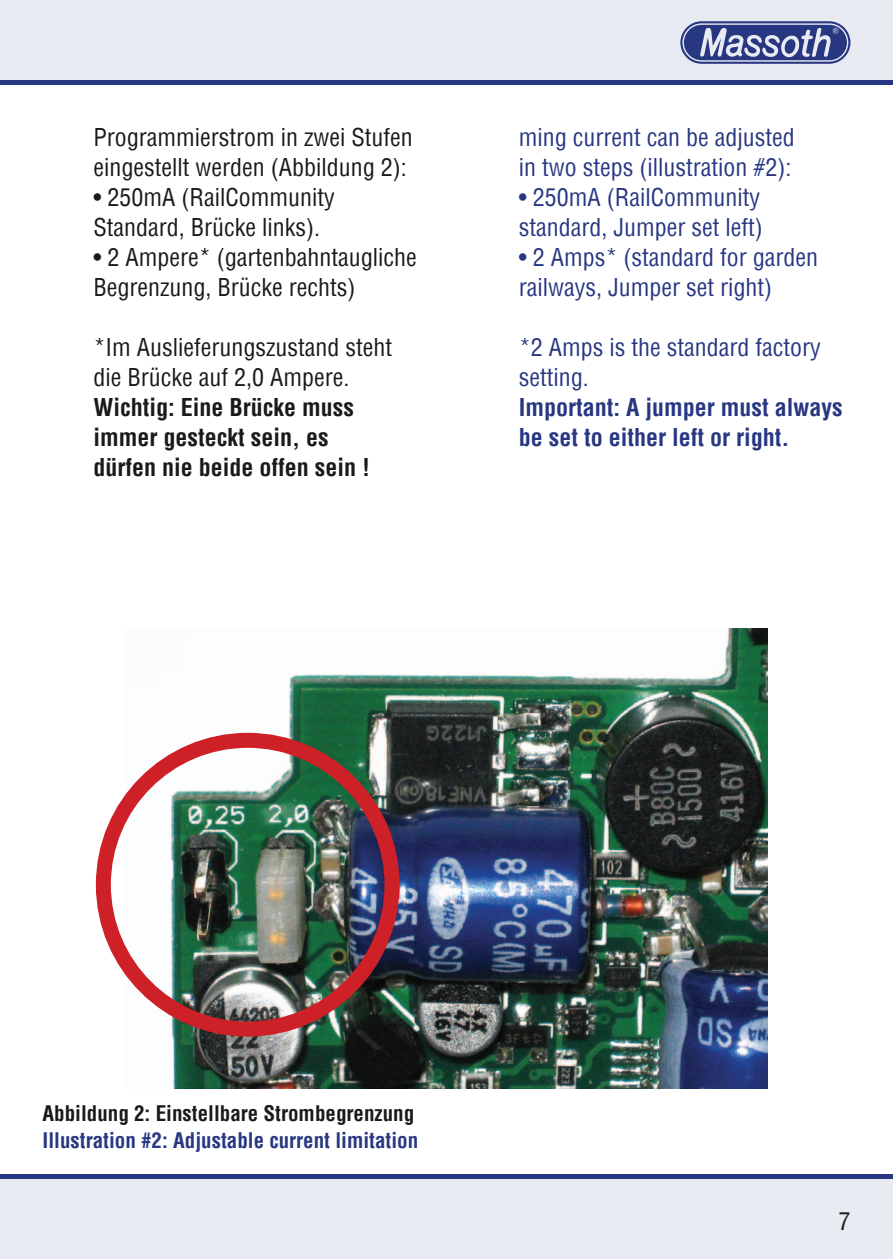
<style>
.page{position:relative;width:893px;height:1259px;background:#fff}
.page>*{position:absolute;margin:0;border:0;box-sizing:border-box;transform-origin:0 0}
.t1{font:condensed 24px/30px "Helvetica";color:#1a1a18}
.t2{font:condensed 24px/30px "Helvetica";color:#283782}
.t3{font:700 condensed 24px/30px "Helvetica";color:#1a1a18}
.t4{font:700 condensed 24px/30px "Helvetica";color:#283782}
.t5{font:700 condensed 21px "Helvetica";color:#283782}
.t6{font:700 condensed 21px "Helvetica";color:#1a1a18}
</style>
<div class="page">
<div style="left:0;top:1174px;width:893px;height:85px;background:#e9ebf2"></div>
<div style="left:0;top:0;width:893px;height:85px;background:#e9ebf2"></div>
<svg style="left:680px;top:21px;width:170px;height:43px"></svg>
<hr style="left:0;top:81px;width:893px;height:4px;background:#283782">
<hr style="left:0;top:1174px;width:893px;height:4px;background:#283782">
<img style="left:126px;top:628px;width:641px;height:461px">
<div style="left:96px;top:733px;width:303px;height:303px;border:15px solid #ce2027;border-radius:50%"></div>
<p class="t1" style="left:94px;top:121px;width:321px">Programmierstrom in zwei Stufen eingestellt werden (Abbildung 2):</p>
<p class="t1" style="left:94px;top:181px;width:243px">• 250mA (RailCommunity<br>Standard, Brücke links).</p>
<p class="t1" style="left:94px;top:241px;width:325px">• 2 Ampere* (gartenbahntaugliche<br>Begrenzung, Brücke rechts)</p>
<p class="t1" style="left:94px;top:331px;width:300px">*Im Auslieferungszustand steht die Brücke auf 2,0 Ampere.</p>
<p class="t3" style="left:94px;top:392px;width:278px">Wichtig: Eine Brücke muss immer gesteckt sein, es dürfen nie beide offen sein !</p>
<p class="t2" style="left:519px;top:121px;width:277px">ming current can be adjusted in two steps (illustration #2):</p>
<p class="t2" style="left:519px;top:181px;width:245px">• 250mA (RailCommunity standard, Jumper set left)</p>
<p class="t2" style="left:519px;top:241px;width:301px">• 2 Amps* (standard for garden railways, Jumper set right)</p>
<p class="t2" style="left:519px;top:331px;width:303px">*2 Amps is the standard factory setting.</p>
<p class="t4" style="left:519px;top:392px;width:326px">Important: A jumper must always be set to either left or right.</p>
<p class="t6" style="left:43px;top:1100px;width:373px">Abbildung 2: Einstellbare Strombegrenzung</p>
<p class="t5" style="left:43px;top:1127px;width:377px">Illustration #2: Adjustable current limitation</p>
<p class="t1" style="left:838px;top:1205px;width:13px">7</p>
</div>
